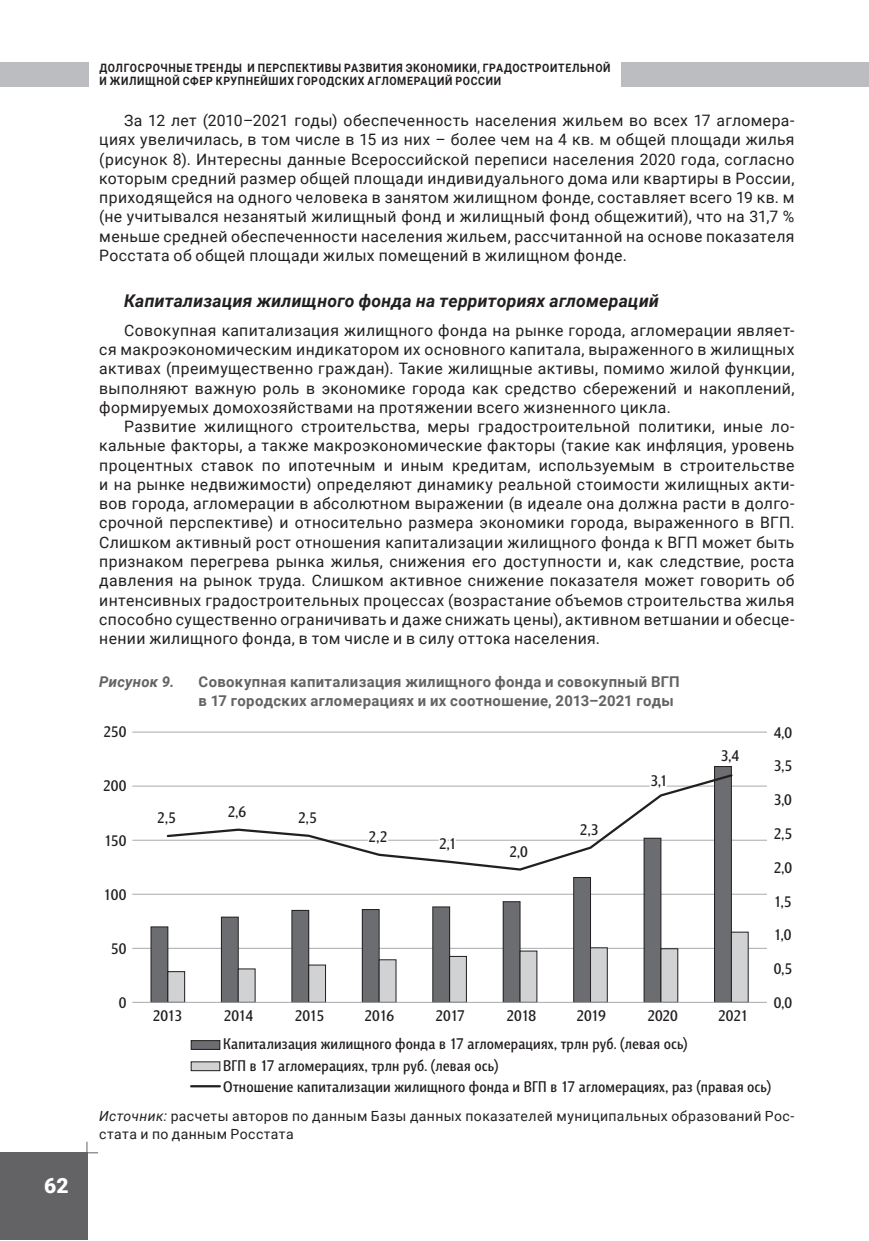
<style>
.page{position:relative;width:869px;height:1241px;background:#fff}
.page>*{position:absolute;margin:0;border:0;box-sizing:border-box;transform-origin:0 0}
.t1{font:900 21px "Roboto";color:#fff}
.zag_3_SP_LIT{font:italic 700 17.5px "Roboto";letter-spacing:.015em;color:#231f20}
.text_00{font:15.75px/19.2px "Roboto";letter-spacing:.025em;color:#231f20;text-align:justify}
.t2{font:500 15.75px/21.2px "Barnaul Grotesk";letter-spacing:.01em;color:#231f20}
.tabl_NAZ{font:700 14.88px/18.4px "Roboto";letter-spacing:.025em;color:#636366}
.tabl_NAZ-2{font:italic 700 14.88px "Roboto";letter-spacing:.02em;color:#636366}
.tabl_istochnik{font:14px/17.5px "Roboto";letter-spacing:.025em;color:#231f20}
.colon_t{font:700 11.55px/12.6px "Roboto";letter-spacing:.06em;color:#231f20;scale:.91 1}
.s1{font-style:italic}
</style>
<div class="page">
<div style="left:0;top:62px;width:868px;height:25px;background:#bcbdc0"></div>
<div style="left:0;top:1152px;width:87px;height:87px;background:#636366"></div>
<hr style="left:0;top:1152px;width:98px;height:1px;background:#636366">
<hr style="left:86px;top:1141px;width:1px;height:98px;background:#636366">
<hr style="left:133px;top:947px;width:633px;height:1px;background:#a8a9ad">
<hr style="left:133px;top:893px;width:633px;height:1px;background:#a8a9ad">
<hr style="left:133px;top:839px;width:633px;height:1px;background:#a8a9ad">
<hr style="left:133px;top:785px;width:633px;height:1px;background:#a8a9ad">
<hr style="left:133px;top:731px;width:633px;height:1px;background:#a8a9ad">
<div style="left:151px;top:926px;width:17px;height:76px;background:#6c6d70"></div>
<div style="left:151px;top:926px;width:17px;height:76px;border:1px solid #231f20"></div>
<div style="left:221px;top:917px;width:17px;height:85px;background:#6c6d70"></div>
<div style="left:221px;top:916px;width:17px;height:86px;border:1px solid #231f20"></div>
<div style="left:292px;top:910px;width:16px;height:92px;background:#6c6d70"></div>
<div style="left:291px;top:910px;width:18px;height:92px;border:1px solid #231f20"></div>
<div style="left:362px;top:909px;width:17px;height:93px;background:#6c6d70"></div>
<div style="left:362px;top:909px;width:17px;height:93px;border:1px solid #231f20"></div>
<div style="left:432px;top:906px;width:17px;height:96px;background:#6c6d70"></div>
<div style="left:432px;top:906px;width:17px;height:96px;border:1px solid #231f20"></div>
<div style="left:503px;top:901px;width:17px;height:101px;background:#6c6d70"></div>
<div style="left:502px;top:901px;width:18px;height:101px;border:1px solid #231f20"></div>
<div style="left:573px;top:877px;width:17px;height:125px;background:#6c6d70"></div>
<div style="left:573px;top:877px;width:17px;height:125px;border:1px solid #231f20"></div>
<div style="left:643px;top:838px;width:17px;height:164px;background:#6c6d70"></div>
<div style="left:643px;top:837px;width:17px;height:165px;border:1px solid #231f20"></div>
<div style="left:714px;top:766px;width:17px;height:236px;background:#6c6d70"></div>
<div style="left:714px;top:766px;width:17px;height:236px;border:1px solid #231f20"></div>
<div style="left:168px;top:971px;width:16px;height:31px;background:#d1d2d4"></div>
<div style="left:167px;top:971px;width:18px;height:31px;border:1px solid #231f20"></div>
<div style="left:238px;top:968px;width:17px;height:34px;background:#d1d2d4"></div>
<div style="left:238px;top:968px;width:17px;height:34px;border:1px solid #231f20"></div>
<div style="left:308px;top:964px;width:17px;height:38px;background:#d1d2d4"></div>
<div style="left:308px;top:964px;width:17px;height:38px;border:1px solid #231f20"></div>
<div style="left:379px;top:959px;width:17px;height:43px;background:#d1d2d4"></div>
<div style="left:449px;top:956px;width:17px;height:46px;background:#d1d2d4"></div>
<div style="left:449px;top:956px;width:17px;height:46px;border:1px solid #231f20"></div>
<div style="left:520px;top:950px;width:16px;height:52px;background:#d1d2d4"></div>
<div style="left:519px;top:950px;width:18px;height:52px;border:1px solid #231f20"></div>
<div style="left:590px;top:947px;width:17px;height:55px;background:#d1d2d4"></div>
<div style="left:590px;top:947px;width:17px;height:55px;border:1px solid #231f20"></div>
<div style="left:660px;top:948px;width:17px;height:54px;background:#d1d2d4"></div>
<div style="left:660px;top:948px;width:17px;height:54px;border:1px solid #231f20"></div>
<div style="left:731px;top:932px;width:16px;height:70px;background:#d1d2d4"></div>
<div style="left:730px;top:931px;width:18px;height:71px;border:1px solid #231f20"></div>
<hr style="left:133px;top:1001px;width:633px;height:1px;background:#a8a9ad">
<svg style="left:165px;top:772px;width:568px;height:99px"></svg>
<div style="left:191px;top:1040px;width:29px;height:9px;background:#6c6d70"></div>
<div style="left:191px;top:1040px;width:29px;height:9px;border:1px solid #231f20"></div>
<div style="left:191px;top:1061px;width:29px;height:9px;background:#d1d2d4"></div>
<hr style="left:191px;top:1084px;width:29px;height:3px;background:#231f20">
<svg style="left:365px;top:827px;width:25px;height:37px"></svg>
<svg style="left:435px;top:834px;width:22px;height:37px"></svg>
<svg style="left:647px;top:772px;width:21px;height:26px"></svg>
<div style="left:89px;top:60px;width:531px;height:29px;background:#fff"></div>
<h1 class="t1" style="left:44px;top:1170px;width:26px">62</h1>
<p class="colon_t" style="left:99px;top:61px;width:563px">ДОЛГОСРОЧНЫЕ ТРЕНДЫ И ПЕРСПЕКТИВЫ РАЗВИТИЯ ЭКОНОМИКИ, ГРАДОСТРОИТЕЛЬНОЙ<br>И ЖИЛИЩНОЙ СФЕР КРУПНЕЙШИХ ГОРОДСКИХ АГЛОМЕРАЦИЙ РОССИИ</p>
<p class="text_00" style="left:99px;top:110px;width:696px;text-indent:25px">За 12 лет (2010–2021 годы) обеспеченность населения жильем во всех 17 агломера&shy;циях увеличилась, в том числе в 15 из них – более чем на 4 кв. м общей площади жилья (рисунок 8). Интересны данные Всероссийской переписи населения 2020 года, согласно которым средний размер общей площади индивидуального дома или квартиры в России, приходящейся на одного человека в занятом жилищном фонде, составляет всего 19 кв. м (не учитывался незанятый жилищный фонд и жилищный фонд общежитий), что на 31,7 % меньше средней обеспеченности населения жильем, рассчитанной на основе показателя Росстата об общей площади жилых помещений в жилищном фонде.</p>
<p class="zag_3_SP_LIT" style="left:124px;top:288px;width:536px">Капитализация жилищного фонда на территориях агломераций</p>
<p class="text_00" style="left:99px;top:320px;width:696px;text-indent:25px">Совокупная капитализация жилищного фонда на рынке города, агломерации являет&shy;ся макроэкономическим индикатором их основного капитала, выраженного в жилищных активах (преимущественно граждан). Такие жилищные активы, помимо жилой функции, выполняют важную роль в экономике города как средство сбережений и накоплений, формируемых домохозяйствами на протяжении всего жизненного цикла.</p>
<p class="text_00" style="left:99px;top:416px;width:696px;text-indent:25px">Развитие жилищного строительства, меры градостроительной политики, иные ло&shy;кальные факторы, а также макроэкономические факторы (такие как инфляция, уровень процентных ставок по ипотечным и иным кредитам, используемым в строительстве и на рынке недвижимости) определяют динамику реальной стоимости жилищных акти&shy;вов города, агломерации в абсолютном выражении (в идеале она должна расти в долго&shy;срочной перспективе) и относительно размера экономики города, выраженного в ВГП.<br>Слишком активный рост отношения капитализации жилищного фонда к ВГП может быть признаком перегрева рынка жилья, снижения его доступности и, как следствие, роста давления на рынок труда. Слишком активное снижение показателя может говорить об интенсивных градостроительных процессах (возрастание объемов строительства жилья способно существенно ограничивать и даже снижать цены), активном ветшании и обесце&shy;нении жилищного фонда, в том числе и в силу оттока населения.</p>
<p class="tabl_NAZ-2" style="left:99px;top:671px;width:76px">Рисунок 9.</p>
<p class="tabl_NAZ" style="left:198px;top:672px;width:482px">Совокупная капитализация жилищного фонда и совокупный ВГП в 17 городских агломерациях и их соотношение, 2013–2021 годы</p>
<p class="t2" style="left:103px;top:721px;width:24px">250</p>
<p class="t2" style="left:103px;top:775px;width:25px">200</p>
<p class="t2" style="left:104px;top:829px;width:24px">150</p>
<p class="t2" style="left:103px;top:883px;width:24px">100</p>
<p class="t2" style="left:111px;top:937px;width:17px">50</p>
<p class="t2" style="left:119px;top:991px;width:9px">0</p>
<p class="t2" style="left:157px;top:806px;width:20px">2,5</p>
<p class="t2" style="left:228px;top:800px;width:20px">2,6</p>
<p class="t2" style="left:298px;top:806px;width:20px">2,5</p>
<p class="t2" style="left:368px;top:825px;width:20px">2,2</p>
<p class="t2" style="left:439px;top:832px;width:19px">2,1</p>
<p class="t2" style="left:509px;top:840px;width:20px">2,0</p>
<p class="t2" style="left:579px;top:818px;width:20px">2,3</p>
<p class="t2" style="left:650px;top:769px;width:19px">3,1</p>
<p class="t2" style="left:720px;top:744px;width:20px">3,4</p>
<p class="t2" style="left:153px;top:1004px;width:31px">2013</p>
<p class="t2" style="left:224px;top:1004px;width:31px">2014</p>
<p class="t2" style="left:294px;top:1004px;width:31px">2015</p>
<p class="t2" style="left:364px;top:1004px;width:31px">2016</p>
<p class="t2" style="left:435px;top:1004px;width:31px">2017</p>
<p class="t2" style="left:506px;top:1004px;width:31px">2018</p>
<p class="t2" style="left:576px;top:1004px;width:31px">2019</p>
<p class="t2" style="left:647px;top:1004px;width:32px">2020</p>
<p class="t2" style="left:718px;top:1004px;width:31px">2021</p>
<p class="t2" style="left:773px;top:721px;width:20px">4,0</p>
<p class="t2" style="left:773px;top:755px;width:20px">3,5</p>
<p class="t2" style="left:773px;top:788px;width:20px">3,0</p>
<p class="t2" style="left:773px;top:822px;width:20px">2,5</p>
<p class="t2" style="left:773px;top:856px;width:20px">2,0</p>
<p class="t2" style="left:773px;top:890px;width:19px">1,5</p>
<p class="t2" style="left:773px;top:923px;width:19px">1,0</p>
<p class="t2" style="left:773px;top:957px;width:20px">0,5</p>
<p class="t2" style="left:773px;top:991px;width:20px">0,0</p>
<p class="t2" style="left:223px;top:1032px;width:549px">Капитализация жилищного фонда в 17 агломерациях, трлн руб. (левая ось)<br>ВГП в 17 агломерациях, трлн руб. (левая ось)<br>Отношение капитализации жилищного фонда и ВГП в 17 агломерациях, раз (правая ось)</p>
<p class="tabl_istochnik" style="left:99px;top:1106px;width:696px"><span class="s1">Источник:</span> расчеты авторов по данным Базы данных показателей муниципальных образований Рос&shy;стата и по данным Росстата</p>
</div>
